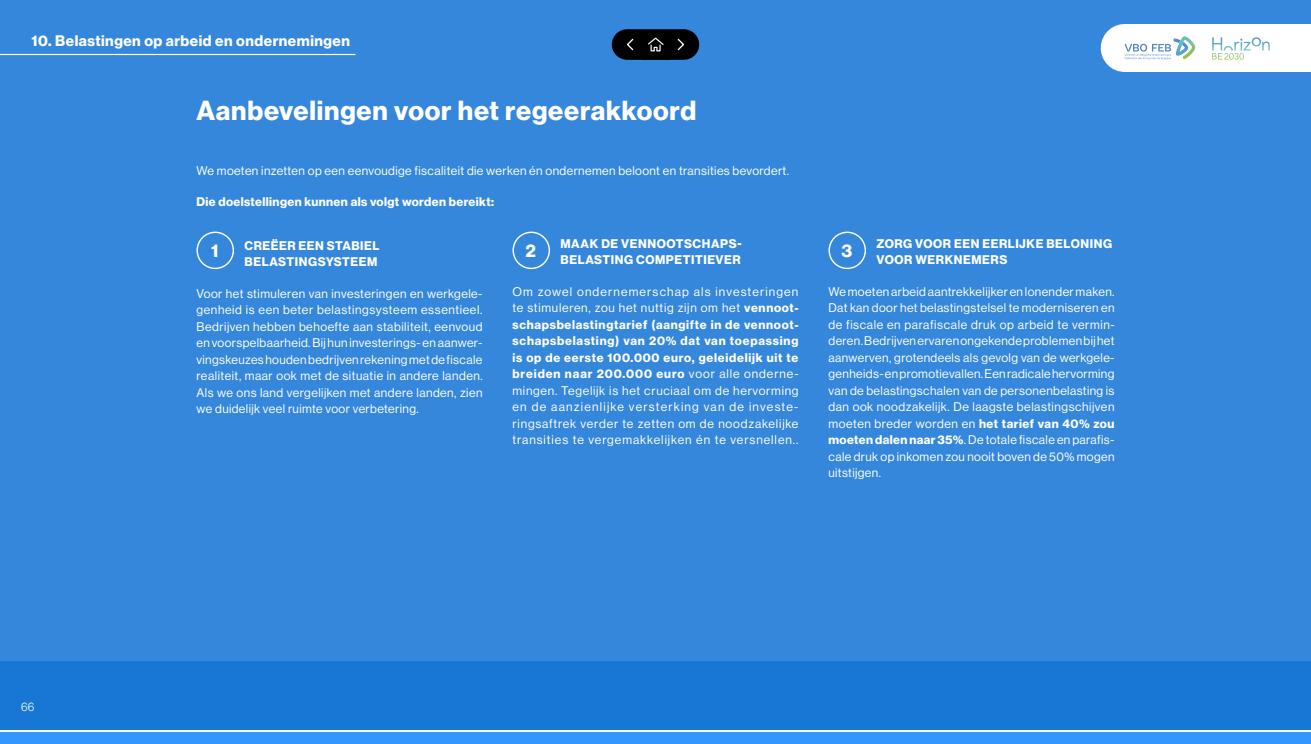
<style>
.page{position:relative;width:1311px;height:744px;background:#fff}
.page>*{position:absolute;margin:0;border:0;box-sizing:border-box;transform-origin:0 0}
.t1{font:27px "N Haas Grotesk DS Pro 75 Bd";letter-spacing:.03em;color:#fff}
.t2{font:18px "N Haas Grotesk DS Pro 75 Bd";color:#fff}
.t3{font:15px "N Haas Grotesk DS Pro 75 Bd";letter-spacing:.035em;color:#fff}
.t4{font:12.3px/16.5px "N Haas Grotesk DS Pro 55 Rg";letter-spacing:.03em;color:#fff;text-align:justify}
.t5{font:12.3px/16.5px "N Haas Grotesk DS Pro 75 Bd";letter-spacing:.045em;color:#fff}
.t6{font:12.3px/16.5px "N Haas Grotesk DS Pro 55 Rg";letter-spacing:.08em;color:#fff}
.t7{font:12px "N Haas Grotesk DS Pro 45 Lt";color:#fff}
.s1{font-family:"N Haas Grotesk DS Pro 75 Bd"}
.s2{font-family:"N Haas Grotesk DS Pro 55 Rg"}
</style>
<div class="page">
<div style="left:0;top:0;width:1311px;height:728px;background:#3487da"></div>
<div style="left:0;top:661px;width:1311px;height:68px;background:#1877d5"></div>
<div style="left:196px;top:232px;width:38px;height:37px;border:1px solid #fff;border-radius:50%"></div>
<div style="left:512px;top:232px;width:38px;height:37px;border:1px solid #fff;border-radius:50%"></div>
<div style="left:829px;top:232px;width:37px;height:37px;border:1px solid #fff;border-radius:50%"></div>
<div style="left:1125px;top:24px;width:186px;height:48px;background:#fff"></div>
<svg style="left:1125px;top:36px;width:70px;height:24px"></svg>
<svg style="left:1212px;top:37px;width:58px;height:23px"></svg>
<div style="left:627px;top:29px;width:57px;height:31px;background:#000"></div>
<svg style="left:677px;top:38px;width:8px;height:13px"></svg>
<svg style="left:626px;top:38px;width:8px;height:13px"></svg>
<svg style="left:648px;top:37px;width:16px;height:15px"></svg>
<div style="left:0;top:732px;width:1311px;height:12px;background:#3296ff"></div>
<hr style="left:0;top:54px;width:355px;height:1px;background:#fff">
<p class="t3" style="left:32px;top:32px;width:320px">10. Belastingen op arbeid en ondernemingen</p>
<h1 class="t1" style="left:196px;top:95px;width:501px">Aanbevelingen voor het regeerakkoord</h1>
<p class="t4" style="left:196px;top:162px;width:594px">We moeten inzetten op een eenvoudige fiscaliteit die werken én ondernemen beloont en transities bevordert.</p>
<p class="t5" style="left:196px;top:193px;width:299px">Die doelstellingen kunnen als volgt worden bereikt:</p>
<h2 class="t2" style="left:211px;top:240px;width:9px">1</h2>
<p class="t5" style="left:245px;top:237px;width:137px">CREËER EEN STABIEL<br>BELASTINGSYSTEEM</p>
<p class="t4" style="left:197px;top:285px;width:288px">Voor het stimuleren van investeringen en werkgele&shy;genheid is een beter belastingsysteem essentieel.<br>Bedrijven hebben behoefte aan stabiliteit, eenvoud en voorspelbaarheid. Bij hun investerings- en aanwer&shy;vingskeuzes houden bedrijven rekening met de fiscale realiteit, maar ook met de situatie in andere landen.<br>Als we ons land vergelijken met andere landen, zien we duidelijk veel ruimte voor verbetering.</p>
<h2 class="t2" style="left:526px;top:240px;width:12px">2</h2>
<p class="t5" style="left:561px;top:235px;width:183px">MAAK DE VENNOOTSCHAPS-<br>BELASTING COMPETITIEVER</p>
<p class="t6" style="left:513px;top:283px;width:287px">Om zowel ondernemerschap als investeringen te stimuleren, zou het nuttig zijn om het <span class="s1">vennoot-</span></p>
<p class="t5" style="left:513px;top:316px;width:288px;text-align:justify">schapsbelastingtarief (aangifte in de vennoot&shy;schapsbelasting) van 20% dat van toepassing is op de eerste 100.000 euro, geleidelijk uit te breiden naar 200.000 euro <span class="s2">voor alle onderne-</span></p>
<p class="t4" style="left:513px;top:382px;width:288px">mingen. Tegelijk is het cruciaal om de hervorming en de aanzienlijke versterking van de investe&shy;ringsaftrek verder te zetten om de noodzakelijke transities te vergemakkelijken én te versnellen..</p>
<h2 class="t2" style="left:841px;top:240px;width:12px">3</h2>
<p class="t5" style="left:877px;top:235px;width:237px">ZORG VOOR EEN EERLIJKE BELONING<br>VOOR WERKNEMERS</p>
<p class="t4" style="left:829px;top:283px;width:288px">We moeten arbeid aantrekkelijker en lonender maken.<br>Dat kan door het belastingstelsel te moderniseren en de fiscale en parafiscale druk op arbeid te vermin&shy;deren. Bedrijven ervaren ongekende problemen bij het aanwerven, grotendeels als gevolg van de werkgele&shy;genheids- en promotievallen. Een radicale hervorming van de belastingschalen van de personenbelasting is dan ook noodzakelijk. De laagste belastingschijven moeten breder worden en <span class="s1">het tarief van 40% zou moeten dalen naar 35%</span>. De totale fiscale en parafis&shy;cale druk op inkomen zou nooit boven de 50% mogen uitstijgen.</p>
<p class="t7" style="left:21px;top:700px;width:15px">66</p>
</div>
